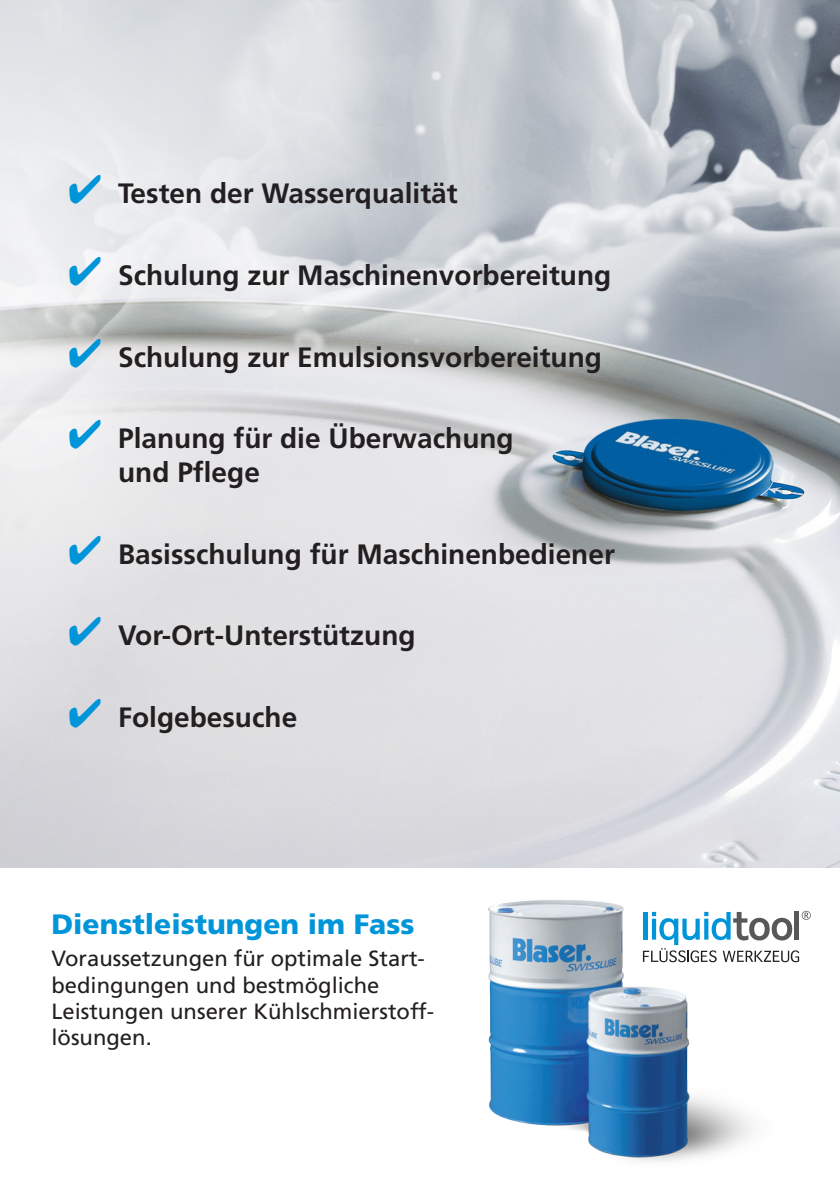
<style>
.page{position:relative;width:840px;height:1191px;background:#fff}
.page>*{position:absolute;margin:0;border:0;box-sizing:border-box;transform-origin:0 0}
.t1{font:700 28px "Frutiger LT Std";color:#231f20}
.t2{font:900 28px "Frutiger LT Std";color:#0095d9}
.t3{font:22px/26.4px "Frutiger LT Std";color:#231f20}
.s1{color:#0095d9}
</style>
<div class="page">
<img style="left:0;top:0;width:839px;height:867px">
<img style="left:488px;top:900px;width:318px;height:262px">
<svg style="left:642px;top:911px;width:168px;height:51px"></svg>
<p class="t1" style="left:68px;top:177px;width:391px"><span class="s1">✔</span> Testen der Wasserqualität</p>
<p class="t1" style="left:68px;top:259px;width:544px"><span class="s1">✔</span> Schulung zur Maschinenvorbereitung</p>
<p class="t1" style="left:68px;top:340px;width:535px"><span class="s1">✔</span> Schulung zur Emulsionsvorbereitung</p>
<p class="t1" style="left:68px;top:422px;width:447px"><span class="s1">✔</span> Planung für die Überwachung</p>
<p class="t1" style="left:118px;top:456px;width:143px">und Pflege</p>
<p class="t1" style="left:68px;top:537px;width:548px"><span class="s1">✔</span> Basisschulung für Maschinenbediener</p>
<p class="t1" style="left:68px;top:619px;width:349px"><span class="s1">✔</span> Vor-Ort-Unterstützung</p>
<p class="t1" style="left:68px;top:700px;width:230px"><span class="s1">✔</span> Folgebesuche</p>
<p class="t2" style="left:51px;top:907px;width:364px">Dienstleistungen im Fass</p>
<p class="t3" style="left:51px;top:945px;width:384px">Voraussetzungen für optimale Start&shy;bedingungen und bestmögliche<br>Leistungen unserer Kühlschmierstoff&shy;lösungen.</p>
</div>
